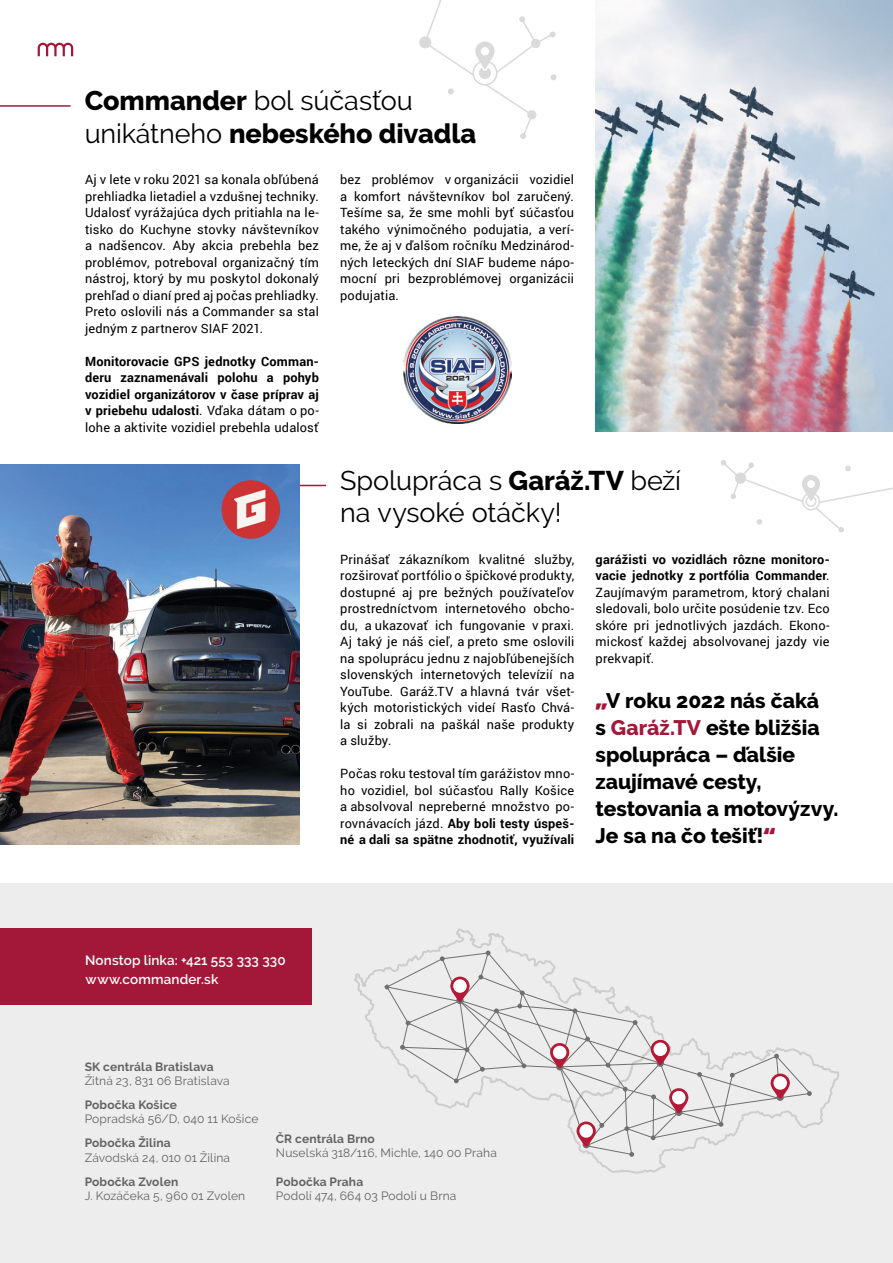
<style>
.page{position:relative;width:893px;height:1263px;background:#fff}
.page>*{position:absolute;margin:0;border:0;box-sizing:border-box;transform-origin:0 0}
.t1{font:800 27px/32.4px "Raleway";letter-spacing:-.005em;color:#000}
.t2{font:27px/32.4px "Raleway";letter-spacing:-.005em;color:#000}
.t3{font:800 21px/27px "Raleway";color:#000}
.t4{font:600 13.5px/18.8px "Raleway";letter-spacing:.01em;color:#fff}
.t5{font:12.75px/16.5px "Roboto";letter-spacing:.015em;color:#000;text-align:justify}
.t6{font:700 12.75px/16.5px "Roboto";letter-spacing:.015em;color:#000;text-align:justify}
.t7{font:12px "Raleway";letter-spacing:.01em;color:#646363}
.t8{font:700 12px "Raleway";letter-spacing:.01em;color:#646363}
.s1{font-weight:400}
.s2{font-weight:800}
.s3{font-weight:700}
.s4{font-family:"Rubik";font-weight:900;color:#a31739}
.s5{color:#a31739}
</style>
<div class="page">
<div style="left:0;top:883px;width:893px;height:380px;background:#ededed"></div>
<div style="left:0;top:928px;width:311px;height:76px;background:#a31739"></div>
<hr style="left:0;top:105px;width:70px;height:2px;background:#a31739">
<hr style="left:234px;top:485px;width:92px;height:1px;background:#a31739">
<img style="left:595px;top:0;width:298px;height:432px">
<svg style="left:354px;top:928px;width:157px;height:121px"></svg>
<svg style="left:385px;top:950px;width:455px;height:224px"></svg>
<div style="left:553px;top:1046px;width:13px;height:13px;background:#fff;border-radius:50%"></div>
<svg style="left:38px;top:43px;width:35px;height:13px"></svg>
<img style="left:403px;top:316px;width:108px;height:108px">
<img style="left:0;top:465px;width:300px;height:379px">
<img style="left:222px;top:480px;width:58px;height:59px;border-radius:29px">
<div style="left:419px;top:36px;width:12px;height:12px;background:#dadada;border-radius:50%"></div>
<svg style="left:423px;top:0;width:134px;height:139px"></svg>
<svg style="left:721px;top:460px;width:172px;height:73px"></svg>
<h1 class="t1" style="left:85px;top:85px;width:393px">Commander <span class="s1">bol súčasťou unikátneho</span> nebeského divadla</h1>
<p class="t5" style="left:85px;top:171px;width:235px">Aj v lete v roku 2021 sa konala obľúbená prehliadka lietadiel a vzdušnej techniky.<br>Udalosť vyrážajúca dych pritiahla na le&shy;tisko do Kuchyne stovky návštevníkov a nadšencov. Aby akcia prebehla bez problémov, potreboval organizačný tím nástroj, ktorý by mu poskytol dokonalý prehľad o dianí pred aj počas prehliadky.<br>Preto oslovili nás a Commander sa stal jedným z partnerov SIAF 2021.</p>
<p class="t6" style="left:85px;top:352px;width:235px">Monitorovacie GPS jednotky Comman&shy;deru zaznamenávali polohu a pohyb vozidiel organizátorov v čase príprav aj v priebehu udalosti<span class="s1">. Vďaka dátam o po&shy;lohe a aktivite vozidiel prebehla udalosť</span></p>
<p class="t5" style="left:340px;top:171px;width:235px">bez problémov v organizácii vozidiel a komfort návštevníkov bol zaručený.<br>Tešíme sa, že sme mohli byť súčasťou takého výnimočného podujatia, a verí&shy;me, že aj v ďalšom ročníku Medzinárod&shy;ných leteckých dní SIAF budeme nápo&shy;mocní pri bezproblémovej organizácii podujatia.</p>
<h1 class="t2" style="left:340px;top:464px;width:342px">Spolupráca s <span class="s2">Garáž.TV</span> beží na vysoké otáčky!</h1>
<p class="t5" style="left:340px;top:550px;width:236px">Prinášať zákazníkom kvalitné služby, rozširovať portfólio o špičkové produkty, dostupné aj pre bežných používateľov prostredníctvom internetového obcho&shy;du, a ukazovať ich fungovanie v praxi.<br>Aj taký je náš cieľ, a preto sme oslovili na spoluprácu jednu z najobľúbenejších slovenských internetových televízií na YouTube. Garáž.TV a hlavná tvár všet&shy;kých motoristických videí Rasťo Chvá&shy;la si zobrali na paškál naše produkty a služby.</p>
<p class="t5" style="left:340px;top:765px;width:236px">Počas roku testoval tím garážistov mno&shy;ho vozidiel, bol súčasťou Rally Košice a absolvoval nepreberné množstvo po&shy;rovnávacích jázd. <span class="s3">Aby boli testy úspeš&shy;né a dali sa spätne zhodnotiť, využívali</span></p>
<p class="t5" style="left:596px;top:550px;width:236px"><span class="s3">garážisti vo vozidlách rôzne monitoro&shy;vacie jednotky z portfólia Commander</span>.<br>Zaujímavým parametrom, ktorý chalani sledovali, bolo určite posúdenie tzv. Eco skóre pri jednotlivých jazdách. Ekono&shy;mickosť každej absolvovanej jazdy vie prekvapiť.</p>
<h2 class="t3" style="left:596px;top:687px;width:244px"><span class="s4">„</span>V roku 2022 nás čaká<br>s <span class="s5">Garáž.TV</span> ešte bližšia spolupráca – ďalšie zaujímavé cesty, testovania a motovýzvy.<br>Je sa na čo tešiť!<span class="s4">“</span></h2>
<p class="t4" style="left:85px;top:951px;width:202px">Nonstop linka: +421 553 333 330 www.commander.sk</p>
<p class="t8" style="left:85px;top:1059px;width:131px">SK centrála Bratislava</p>
<p class="t7" style="left:85px;top:1074px;width:147px">Žitná 23, 831 06 Bratislava</p>
<p class="t8" style="left:85px;top:1098px;width:94px">Pobočka Košice</p>
<p class="t7" style="left:85px;top:1112px;width:175px">Popradská 56/D, 040 11 Košice</p>
<p class="t8" style="left:85px;top:1136px;width:87px">Pobočka Žilina</p>
<p class="t7" style="left:85px;top:1151px;width:147px">Závodská 24, 010 01 Žilina</p>
<p class="t8" style="left:85px;top:1175px;width:95px">Pobočka Zvolen</p>
<p class="t7" style="left:85px;top:1189px;width:162px">J. Kozáčeka 5, 960 01 Zvolen</p>
<p class="t8" style="left:276px;top:1131px;width:101px">ČR centrála Brno</p>
<p class="t7" style="left:276px;top:1146px;width:223px">Nuselská 318/116, Michle, 140 00 Praha</p>
<p class="t8" style="left:276px;top:1175px;width:89px">Pobočka Praha</p>
<p class="t7" style="left:276px;top:1189px;width:182px">Podolí 474, 664 03 Podolí u Brna</p>
</div>
